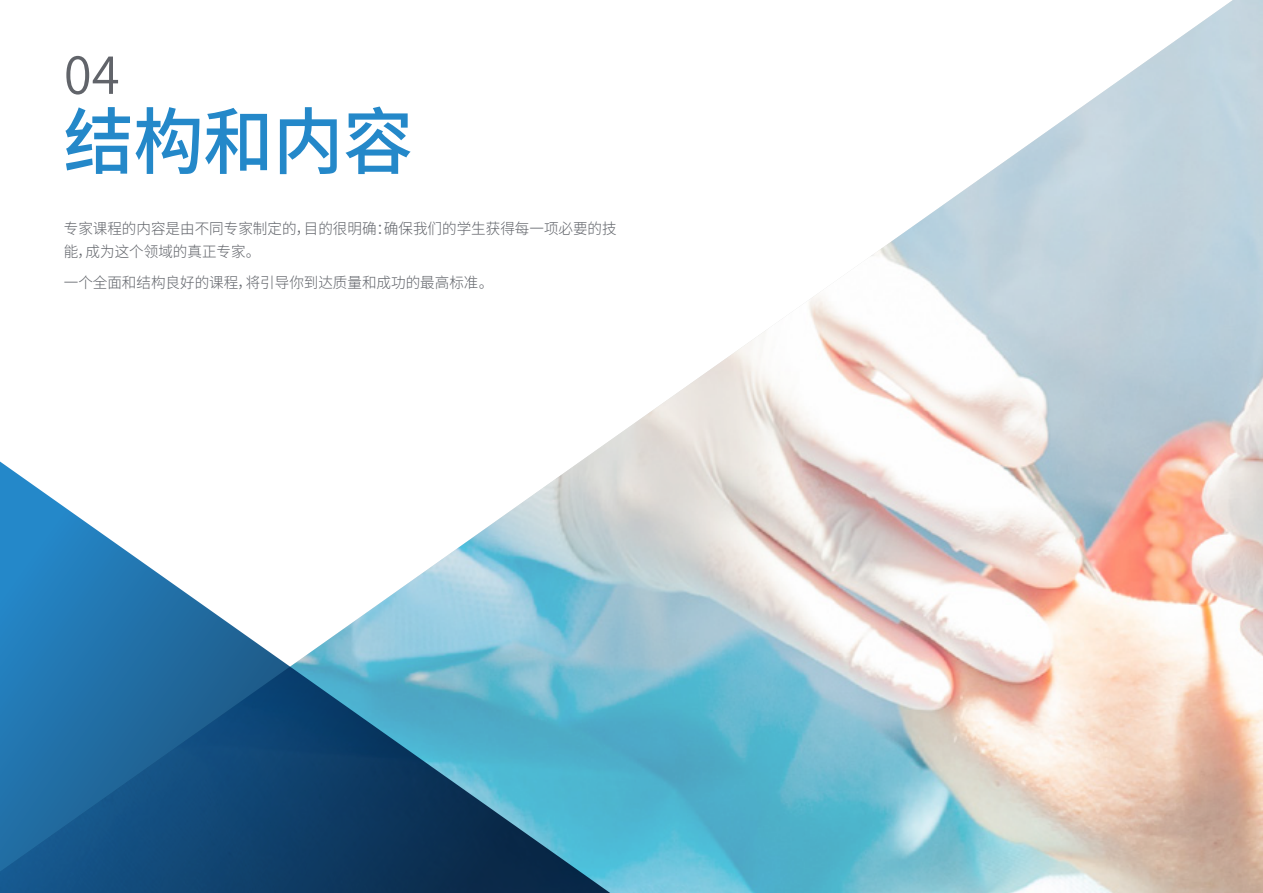
<style>
.page{position:relative;width:1263px;height:893px;background:#fff}
.page>*{position:absolute;margin:0;border:0;box-sizing:border-box;transform-origin:0 0}
.t1{font:500 72px "Source Han Sans CN";color:#2488c9}
.t2{font:52.5px "Source Han Sans CN";color:#61646a}
.t3{font:300 15px/22.5px "Source Han Sans CN";color:#61646a}
</style>
<div class="page">
<img style="left:602px;top:0;width:661px;height:893px">
<svg style="left:0;top:446px;width:640px;height:447px"></svg>
<h2 class="t2" style="left:64px;top:45px;width:57px">04</h2>
<h1 class="t1" style="left:64px;top:101px;width:351px">结构和内容</h1>
<p class="t3" style="left:64px;top:218px;width:554px">专家课程的内容是由不同专家制定的，目的很明确：确保我们的学生获得每一项必要的技能，成为这个领域的真正专家。</p>
<p class="t3" style="left:64px;top:271px;width:431px">一个全面和结构良好的课程，将引导你到达质量和成功的最高标准。</p>
</div>
